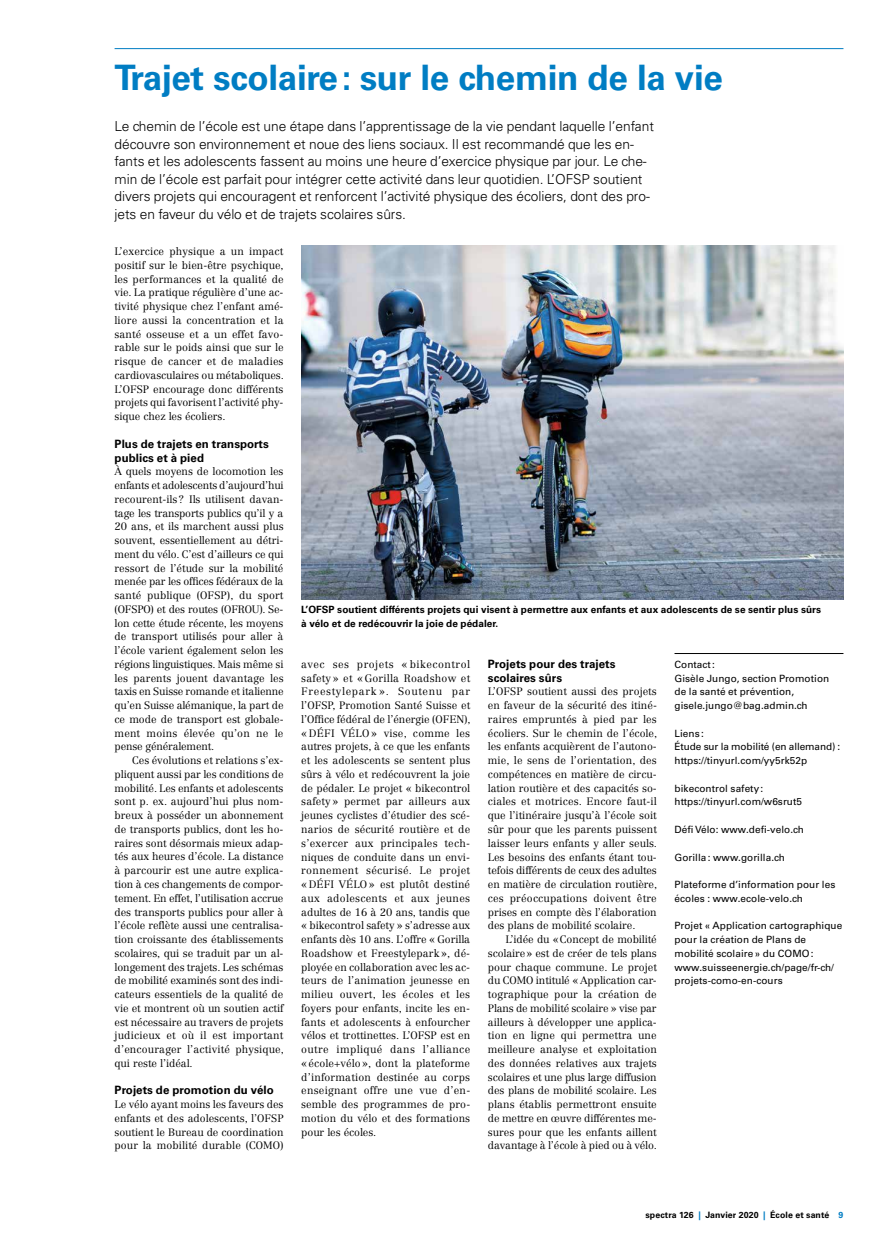
<style>
.page{position:relative;width:886px;height:1241px;background:#fff}
.page>*{position:absolute;margin:0;border:0;box-sizing:border-box;transform-origin:0 0}
.t1{font:700 35px "Univers LT Std";letter-spacing:-.01em;color:#007dc3}
.t2{font:300 13.75px/17.5px "Univers LT Std";letter-spacing:-.005em;color:#000}
.t3{font:700 11.5px/13.8px "Univers LT Std";letter-spacing:.005em;color:#000}
.t4{font:300 10.62px/13.8px "Centennial LT Std";letter-spacing:-.005em;color:#000;text-align:justify}
.t5{font:10px/13.8px "Univers LT Std";letter-spacing:.005em;color:#000}
.t6{font:700 10px/13.8px "Univers LT Std";letter-spacing:.005em;color:#000}
.t7{font:700 8.75px "Univers LT Std";letter-spacing:.01em;color:#000}
.s1{color:#007dc3}
</style>
<div class="page">
<hr style="left:115px;top:48px;width:728px;height:1px;background:#007dc3">
<hr style="left:674px;top:653px;width:169px;height:1px;background:#000">
<img style="left:301px;top:246px;width:542px;height:353px">
<h1 class="t1" style="left:115px;top:57px;width:610px">Trajet scolaire: sur le chemin de la vie</h1>
<p class="t2" style="left:115px;top:118px;width:541px">Le chemin de l’école est une étape dans l’apprentissage de la vie pendant laquelle l’enfant découvre son environnement et noue des liens sociaux. Il est recommandé que les en&shy;fants et les adolescents fassent au moins une heure d’exercice physique par jour. Le che&shy;min de l’école est parfait pour intégrer cette activité dans leur quotidien. L’OFSP soutient divers projets qui encouragent et renforcent l’activité physique des écoliers, dont des pro&shy;jets en faveur du vélo et de trajets scolaires sûrs.</p>
<p class="t4" style="left:115px;top:244px;width:171px">L’exercice physique a un impact positif sur le bien-être psychique, les performances et la qualité de vie. La pratique régulière d’une ac&shy;tivité physique chez l’enfant amé&shy;liore aussi la concentration et la santé osseuse et a un effet favo&shy;rable sur le poids ainsi que sur le risque de cancer et de maladies cardiovasculaires ou métaboliques.<br>L’OFSP encourage donc différents projets qui favorisent l’activité phy&shy;sique chez les écoliers.</p>
<p class="t3" style="left:115px;top:437px;width:156px">Plus de trajets en transports publics et à pied</p>
<p class="t4" style="left:115px;top:464px;width:171px">À quels moyens de locomotion les enfants et adolescents d’aujourd’hui recourent-ils? Ils utilisent davan&shy;tage les transports publics qu’il y a 20 ans, et ils marchent aussi plus souvent, essentiellement au détri&shy;ment du vélo. C’est d’ailleurs ce qui ressort de l’étude sur la mobilité menée par les offices fédéraux de la santé publique (OFSP), du sport (OFSPO) et des routes (OFROU). Se&shy;lon cette étude récente, les moyens de transport utilisés pour aller à l’école varient également selon les régions linguistiques. Mais même si les parents jouent davantage les taxis en Suisse romande et italienne qu’en Suisse alémanique, la part de ce mode de transport est globale&shy;ment moins élevée qu’on ne le pense généralement.</p>
<p class="t4" style="left:115px;top:753px;width:171px;text-indent:18px">Ces évolutions et relations s’ex&shy;pliquent aussi par les conditions de mobilité. Les enfants et adolescents sont p. ex. aujourd’hui plus nom&shy;breux à posséder un abonnement de transports publics, dont les ho&shy;raires sont désormais mieux adap&shy;tés aux heures d’école. La distance à parcourir est une autre explica&shy;tion à ces changements de compor&shy;tement. En effet, l’utilisation accrue des transports publics pour aller à l’école reflète aussi une centralisa&shy;tion croissante des établissements scolaires, qui se traduit par un al&shy;longement des trajets. Les schémas de mobilité examinés sont des indi&shy;cateurs essentiels de la qualité de vie et montrent où un soutien actif est nécessaire au travers de projets judicieux et où il est important d’encourager l’activité physique, qui reste l’idéal.</p>
<p class="t3" style="left:115px;top:1083px;width:161px">Projets de promotion du vélo</p>
<p class="t4" style="left:115px;top:1097px;width:171px">Le vélo ayant moins les faveurs des enfants et des adolescents, l’OFSP soutient le Bureau de coordination pour la mobilité durable (COMO)</p>
<p class="t6" style="left:301px;top:602px;width:521px">L’OFSP soutient différents projets qui visent à permettre aux enfants et aux adolescents de se sentir plus sûrs à vélo et de redécouvrir la joie de pédaler.</p>
<p class="t4" style="left:301px;top:657px;width:171px">avec ses projets « bikecontrol safety » et « Gorilla Roadshow et Freestylepark ». Soutenu par l’OFSP, Promotion Santé Suisse et l’Office fédéral de l’énergie (OFEN), « DÉFI VÉLO » vise, comme les autres projets, à ce que les enfants et les adolescents se sentent plus sûrs à vélo et redécouvrent la joie de pédaler. Le projet « bikecontrol safety » permet par ailleurs aux jeunes cyclistes d’étudier des scé&shy;narios de sécurité routière et de s’exercer aux principales tech&shy;niques de conduite dans un envi&shy;ronnement sécurisé. Le projet « DÉFI VÉLO» est plutôt destiné aux adolescents et aux jeunes adultes de 16 à 20 ans, tandis que « bikecontrol safety » s’adresse aux enfants dès 10 ans. L’offre « Gorilla Roadshow et Freestylepark», dé&shy;ployée en collaboration avec les ac&shy;teurs de l’animation jeunesse en milieu ouvert, les écoles et les foyers pour enfants, incite les en&shy;fants et adolescents à enfourcher vélos et trottinettes. L’OFSP est en outre impliqué dans l’alliance « école+vélo », dont la plateforme d’information destinée au corps enseignant offre une vue d’en&shy;semble des programmes de pro&shy;motion du vélo et des formations pour les écoles.</p>
<p class="t3" style="left:488px;top:657px;width:129px">Projets pour des trajets scolaires sûrs</p>
<p class="t5" style="left:674px;top:657px;width:156px">Contact:<br>Gisèle Jungo, section Promotion de la santé et prévention, gisele.jungo@bag.admin.ch</p>
<p class="t5" style="left:674px;top:726px;width:167px">Liens :<br>Étude sur la mobilité (en allemand) : https://tinyurl.com/yy5rk52p</p>
<p class="t5" style="left:674px;top:781px;width:129px">bikecontrol safety: https://tinyurl.com/w6srut5</p>
<p class="t5" style="left:674px;top:822px;width:131px">Défi Vélo: www.defi-velo.ch</p>
<p class="t5" style="left:674px;top:850px;width:112px">Gorilla: www.gorilla.ch</p>
<p class="t5" style="left:674px;top:877px;width:162px">Plateforme d’information pour les écoles : www.ecole-velo.ch</p>
<p class="t5" style="left:674px;top:918px;width:169px">Projet « Application cartographique pour la création de Plans de mobilité scolaire» du COMO: www.suisseenergie.ch/page/fr-ch/ projets-como-en-cours</p>
<p class="t4" style="left:488px;top:684px;width:171px">L’OFSP soutient aussi des projets en faveur de la sécurité des itiné&shy;raires empruntés à pied par les écoliers. Sur le chemin de l’école, les enfants acquièrent de l’autono&shy;mie, le sens de l’orientation, des compétences en matière de circu&shy;lation routière et des capacités so&shy;ciales et motrices. Encore faut-il que l’itinéraire jusqu’à l’école soit sûr pour que les parents puissent laisser leurs enfants y aller seuls.<br>Les besoins des enfants étant tou&shy;tefois différents de ceux des adultes en matière de circulation routière, ces préoccupations doivent être prises en compte dès l’élaboration des plans de mobilité scolaire.</p>
<p class="t4" style="left:488px;top:932px;width:171px;text-indent:18px">L’idée du «Concept de mobilité scolaire» est de créer de tels plans pour chaque commune. Le projet du COMO intitulé « Application car&shy;tographique pour la création de Plans de mobilité scolaire » vise par ailleurs à développer une applica&shy;tion en ligne qui permettra une meilleure analyse et exploitation des données relatives aux trajets scolaires et une plus large diffusion des plans de mobilité scolaire. Les plans établis permettront ensuite de mettre en œuvre différentes me&shy;sures pour que les enfants aillent davantage à l’école à pied ou à vélo.</p>
<p class="t7" style="left:645px;top:1209px;width:199px">spectra 126 <span class="s1">|</span> Janvier 2020 <span class="s1">|</span> École et santé <span class="s1">9</span></p>
</div>
